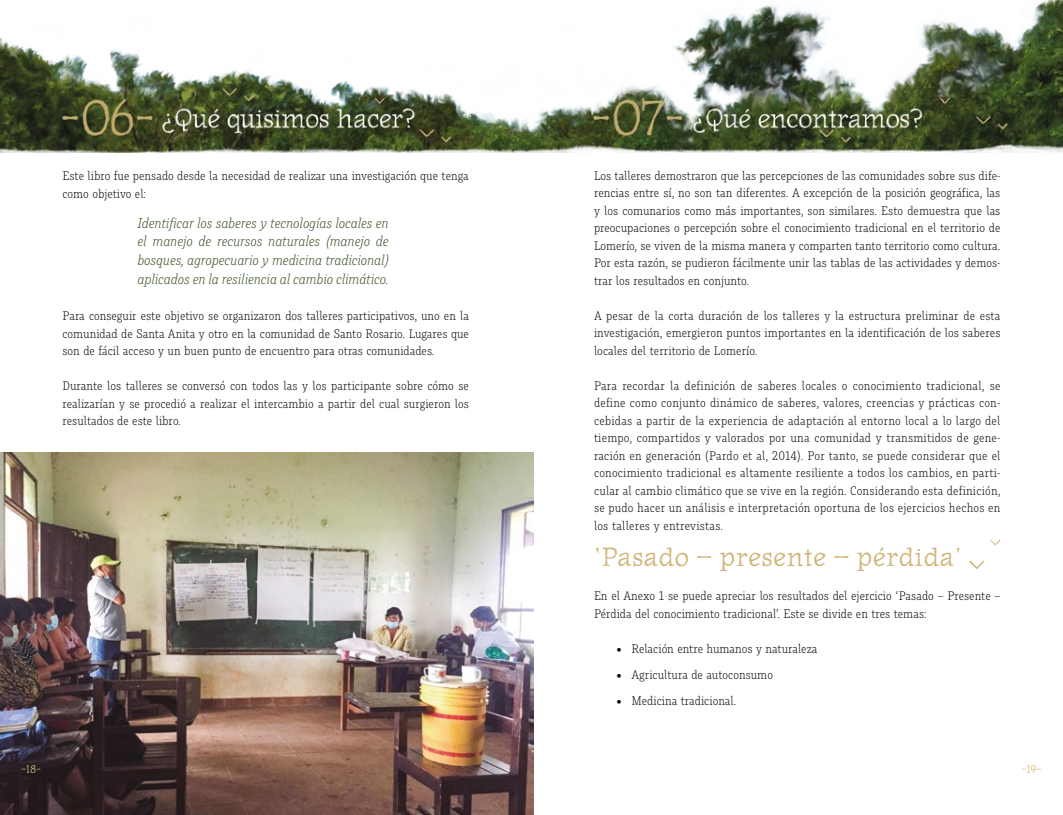
<style>
.page{position:relative;width:1063px;height:815px;background:#fff}
.page>*{position:absolute;margin:0;border:0;box-sizing:border-box;transform-origin:0 0}
.t1{font:26.25px "Journal Text";color:#d0b67a}
.t2{font:italic 300 15px/18.8px "Muriza Basic";letter-spacing:-.01em;color:#354d20;text-align:justify}
.t3{font:300 13.12px/17.5px "Muriza Basic";color:#000;text-align:justify}
.t4{font:11.25px "Journal Text";color:#d0b67a}
</style>
<div class="page">
<img style="left:0;top:0;width:1063px;height:152px">
<img style="left:0;top:452px;width:534px;height:363px">
<svg style="left:969px;top:560px;width:15px;height:9px"></svg>
<svg style="left:990px;top:540px;width:10px;height:5px"></svg>
<p class="t3" style="left:62px;top:167px;width:408px">Este libro fue pensado desde la necesidad de realizar una investigación que tenga como objetivo el:</p>
<p class="t2" style="left:138px;top:213px;width:253px">Identificar los saberes y tecnologías locales en el manejo de recursos naturales (manejo de bosques, agropecuario y medicina tradicional) aplicados en la resiliencia al cambio climático.</p>
<p class="t3" style="left:62px;top:307px;width:408px">Para conseguir este objetivo se organizaron dos talleres participativos, uno en la comunidad de Santa Anita y otro en la comunidad de Santo Rosario. Lugares que son de fácil acceso y un buen punto de encuentro para otras comunidades.</p>
<p class="t3" style="left:62px;top:377px;width:408px">Durante los talleres se conversó con todos las y los participante sobre cómo se realizarían y se procedió a realizar el intercambio a partir del cual surgieron los resultados de este libro.</p>
<p class="t3" style="left:594px;top:167px;width:408px">Los talleres demostraron que las percepciones de las comunidades sobre sus dife&shy;rencias entre sí, no son tan diferentes. A excepción de la posición geográfica, las y los comunarios como más importantes, son similares. Esto demuestra que las preocupaciones o percepción sobre el conocimiento tradicional en el territorio de Lomerío, se viven de la misma manera y comparten tanto territorio como cultura.<br>Por esta razón, se pudieron fácilmente unir las tablas de las actividades y demos&shy;trar los resultados en conjunto.</p>
<p class="t3" style="left:594px;top:307px;width:408px">A pesar de la corta duración de los talleres y la estructura preliminar de esta investigación, emergieron puntos importantes en la identificación de los saberes locales del territorio de Lomerío.</p>
<p class="t3" style="left:594px;top:377px;width:408px">Para recordar la definición de saberes locales o conocimiento tradicional, se define como conjunto dinámico de saberes, valores, creencias y prácticas con&shy;cebidas a partir de la experiencia de adaptación al entorno local a lo largo del tiempo, compartidos y valorados por una comunidad y transmitidos de gene&shy;ración en generación (Pardo et al, 2014). Por tanto, se puede considerar que el conocimiento tradicional es altamente resiliente a todos los cambios, en parti&shy;cular al cambio climático que se vive en la región. Considerando esta definición, se pudo hacer un análisis e interpretación oportuna de los ejercicios hechos en los talleres y entrevistas.</p>
<h1 class="t1" style="left:594px;top:542px;width:370px">‘Pasado – presente – pérdida’</h1>
<p class="t3" style="left:594px;top:587px;width:408px">En el Anexo 1 se puede apreciar los resultados del ejercicio ‘Pasado – Presente –<br>Pérdida del conocimiento tradicional’. Este se divide en tres temas:</p>
<p class="t3" style="left:616px;top:639px;width:203px">• Relación entre humanos y naturaleza</p>
<p class="t3" style="left:616px;top:665px;width:158px">• Agricultura de autoconsumo</p>
<p class="t3" style="left:616px;top:692px;width:121px">• Medicina tradicional.</p>
<p class="t4" style="left:21px;top:762px;width:22px">-18-</p>
<p class="t4" style="left:1022px;top:762px;width:22px">-19-</p>
</div>
